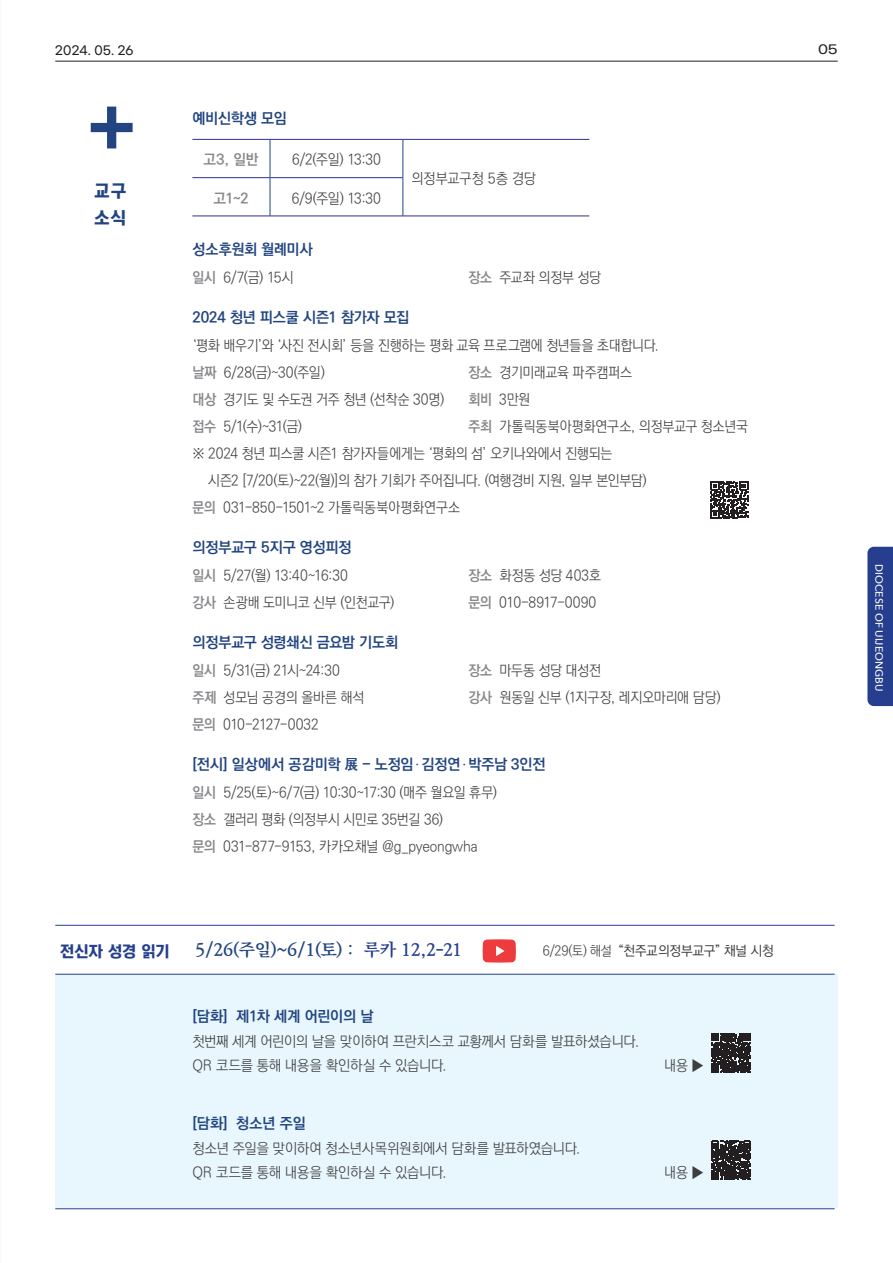
<style>
.page{position:relative;width:893px;height:1263px;background:#fff}
.page>*{position:absolute;margin:0;border:0;box-sizing:border-box;transform-origin:0 0}
.t1{font:17.4px/26.1px "Korean TITGD4 R";color:#224581}
.t2{font:17.25px "Ko Pub Batang PB";letter-spacing:-.015em;color:#224581}
.t3{font:15.75px "Korean TITGD4 R";letter-spacing:.02em;color:#253f8e}
.t4{font:15px "Ko Pub Dotum PB";letter-spacing:-.01em;color:#224581}
.t5{font:14.55px/27px "Ko Pub Dotum PL";letter-spacing:-.01em;color:#3e3e3f;scale:.94 1}
.t6{font:14.55px/24px "Ko Pub Dotum PL";letter-spacing:-.01em;color:#3e3e3f}
.t7{font:14.55px "Ko Pub Dotum PL";letter-spacing:-.03em;color:#3e3e3f;scale:.94 1}
.t8{font:14.55px "Ko Pub Dotum PL";letter-spacing:-.01em;color:#3e3e3f;scale:.95 1}
.t9{font:14.55px "Ko Pub Dotum PB";color:#87898c}
.t10{font:13.5px "Ko Pub Dotum PM";letter-spacing:-.01em;color:#3e3e3f}
.t11{font:500 12px "Gmarket Sans";color:#231f20}
.t12{font:500 12px "Gmarket Sans";color:#231f20;scale:1.2 1}
.t13{font:500 10.5px "Avenir Next";color:#fff}
.s1{font-family:"Ko Pub Dotum PB";color:#87898c}
.s2{font-family:"Ko Pub Dotum PM"}
.s3{font-family:"Ko Pub Dotum PL"}
.s4{color:#253f8e}
</style>
<div class="page">
<hr style="left:55px;top:61px;width:783px;height:1px;background:#231f20">
<hr style="left:55px;top:1208px;width:780px;height:1px;background:#253f8e">
<div style="left:867px;top:547px;width:26px;height:159px;background:#253f8e"></div>
<div style="left:91px;top:123px;width:42px;height:9px;background:#224581"></div>
<div style="left:107px;top:107px;width:9px;height:41px;background:#224581"></div>
<svg style="left:192px;top:140px;width:78px;height:76px"></svg>
<hr style="left:192px;top:139px;width:78px;height:1px;background:#2e3092">
<hr style="left:270px;top:139px;width:133px;height:1px;background:#2e3092">
<hr style="left:403px;top:139px;width:186px;height:1px;background:#2e3092">
<hr style="left:192px;top:177px;width:78px;height:1px;background:#2e3092">
<hr style="left:270px;top:177px;width:133px;height:1px;background:#2e3092">
<hr style="left:192px;top:216px;width:78px;height:1px;background:#2e3092">
<hr style="left:270px;top:216px;width:133px;height:1px;background:#2e3092">
<hr style="left:403px;top:216px;width:186px;height:1px;background:#2e3092">
<hr style="left:270px;top:140px;width:1px;height:38px;background:#224581">
<hr style="left:403px;top:140px;width:1px;height:38px;background:#224581">
<hr style="left:270px;top:178px;width:1px;height:38px;background:#224581">
<hr style="left:403px;top:178px;width:1px;height:38px;background:#224581">
<svg style="left:710px;top:481px;width:38px;height:38px"></svg>
<div style="left:55px;top:974px;width:783px;height:234px;background:#e8f6fd"></div>
<svg style="left:712px;top:1033px;width:39px;height:40px;background:#353335"></svg>
<svg style="left:712px;top:1141px;width:39px;height:39px;background:#373537"></svg>
<hr style="left:55px;top:925px;width:780px;height:1px;background:#253f8e">
<hr style="left:55px;top:974px;width:780px;height:1px;background:#253f8e">
<svg style="left:483px;top:939px;width:33px;height:23px"></svg>
<p class="t11" style="left:55px;top:44px;width:80px">2024. 05. 26</p>
<p class="t12" style="left:818px;top:43px;width:18px">05</p>
<p class="t1" style="left:94px;top:178px;width:34px">교구 소식</p>
<p class="t4" style="left:192px;top:111px;width:96px">예비신학생 모임</p>
<p class="t9" style="left:204px;top:152px;width:57px">고3, 일반</p>
<p class="t5" style="left:292px;top:147px;width:96px">6/2(주일) 13:30</p>
<p class="t8" style="left:411px;top:172px;width:133px">의정부교구청 5층 경당</p>
<p class="t9" style="left:214px;top:191px;width:37px">고1~2</p>
<p class="t5" style="left:292px;top:185px;width:96px">6/9(주일) 13:30</p>
<p class="t4" style="left:192px;top:242px;width:122px">성소후원회 월례미사</p>
<p class="t5" style="left:192px;top:265px;width:109px"><span class="s1">일시</span> 6/7(금) 15시</p>
<p class="t5" style="left:468px;top:265px;width:142px"><span class="s1">장소</span> 주교좌 의정부 성당</p>
<p class="t4" style="left:192px;top:310px;width:218px">2024 청년 피스쿨 시즌1 참가자 모집</p>
<p class="t5" style="left:192px;top:333px;width:498px">‘평화 배우기’와 ‘사진 전시회’ 등을 진행하는 평화 교육 프로그램에 청년들을 초대합니다. <span class="s1">날짜</span> 6/28(금)~30(주일)</p>
<p class="t5" style="left:468px;top:360px;width:175px"><span class="s1">장소</span> 경기미래교육 파주캠퍼스</p>
<p class="t5" style="left:192px;top:387px;width:270px"><span class="s1">대상</span> 경기도 및 수도권 거주 청년 (선착순 30명)</p>
<p class="t5" style="left:468px;top:387px;width:67px"><span class="s1">회비</span> 3만원</p>
<p class="t5" style="left:192px;top:414px;width:118px"><span class="s1">접수</span> 5/1(수)~31(금)</p>
<p class="t5" style="left:468px;top:414px;width:299px"><span class="s1">주최</span> 가톨릭동북아평화연구소, 의정부교구 청소년국</p>
<p class="t5" style="left:192px;top:441px;width:448px"><span class="s2">※</span> 2024 청년 피스쿨 시즌1 참가자들에게는 ‘평화의 섬’ 오키나와에서 진행되는</p>
<p class="t5" style="left:208px;top:468px;width:468px">시즌2 [7/20(토)~22(월)]의 참가 기회가 주어집니다. (여행경비 지원, 일부 본인부담)</p>
<p class="t5" style="left:192px;top:495px;width:286px"><span class="s1">문의</span> 031-850-1501~2 가톨릭동북아평화연구소</p>
<p class="t4" style="left:192px;top:540px;width:161px">의정부교구 5지구 영성피정</p>
<p class="t5" style="left:192px;top:563px;width:167px"><span class="s1">일시</span> 5/27(월) 13:40~16:30</p>
<p class="t5" style="left:468px;top:563px;width:143px"><span class="s1">장소</span> 화정동 성당 403호</p>
<p class="t5" style="left:192px;top:590px;width:216px"><span class="s1">강사</span> 손광배 도미니코 신부 (인천교구)</p>
<p class="t5" style="left:468px;top:590px;width:138px"><span class="s1">문의</span> 010-8917-0090</p>
<p class="t4" style="left:192px;top:635px;width:207px">의정부교구 성령쇄신 금요밤 기도회</p>
<p class="t5" style="left:192px;top:658px;width:158px"><span class="s1">일시</span> 5/31(금) 21시~24:30</p>
<p class="t5" style="left:468px;top:658px;width:143px"><span class="s1">장소</span> 마두동 성당 대성전</p>
<p class="t5" style="left:192px;top:685px;width:185px"><span class="s1">주제</span> 성모님 공경의 올바른 해석</p>
<p class="t5" style="left:468px;top:685px;width:270px"><span class="s1">강사</span> 원동일 신부 (1지구장, 레지오마리애 담당)</p>
<p class="t7" style="left:192px;top:717px;width:136px"><span class="s1">문의</span> 010-2127-0032</p>
<p class="t4" style="left:192px;top:757px;width:355px">[전시] 일상에서 공감미학 展 - 노정임<span class="s3">ㆍ</span>김정연<span class="s3">ㆍ</span>박주남 3인전</p>
<p class="t5" style="left:192px;top:780px;width:326px"><span class="s1">일시</span> 5/25(토)~6/7(금) 10:30~17:30 (매주 월요일 휴무) <span class="s1">장소</span> 갤러리 평화 (의정부시 시민로 35번길 36)<br><span class="s1">문의</span> 031-877-9153, 카카오채널 @g_pyeongwha</p>
<p class="t3" style="left:61px;top:942px;width:110px">전신자 성경 읽기</p>
<p class="t2" style="left:196px;top:940px;width:268px">5/26(주일)~6/1(토) : <span class="s4">루카 12,2-21</span></p>
<p class="t10" style="left:543px;top:944px;width:233px"><span class="s3">6/29(토) 해설</span> “천주교의정부교구” 채널 시청</p>
<p class="t4" style="left:192px;top:1008px;width:183px">[담화] 제1차 세계 어린이의 날</p>
<p class="t6" style="left:192px;top:1030px;width:448px">첫번째 세계 어린이의 날을 맞이하여 프란치스코 교황께서 담화를 발표하셨습니다.<br>QR 코드를 통해 내용을 확인하실 수 있습니다.</p>
<p class="t4" style="left:192px;top:1116px;width:115px">[담화] 청소년 주일</p>
<p class="t6" style="left:192px;top:1137px;width:389px">청소년 주일을 맞이하여 청소년사목위원회에서 담화를 발표하였습니다.<br>QR 코드를 통해 내용을 확인하실 수 있습니다.</p>
<p class="t5" style="left:664px;top:1052px;width:44px">내용 ▶</p>
<p class="t5" style="left:664px;top:1160px;width:44px">내용 ▶</p>
<p class="t13" style="left:888px;top:564px;width:129px;rotate:90deg">DIOCESE OF UIJEONGBU</p>
</div>
